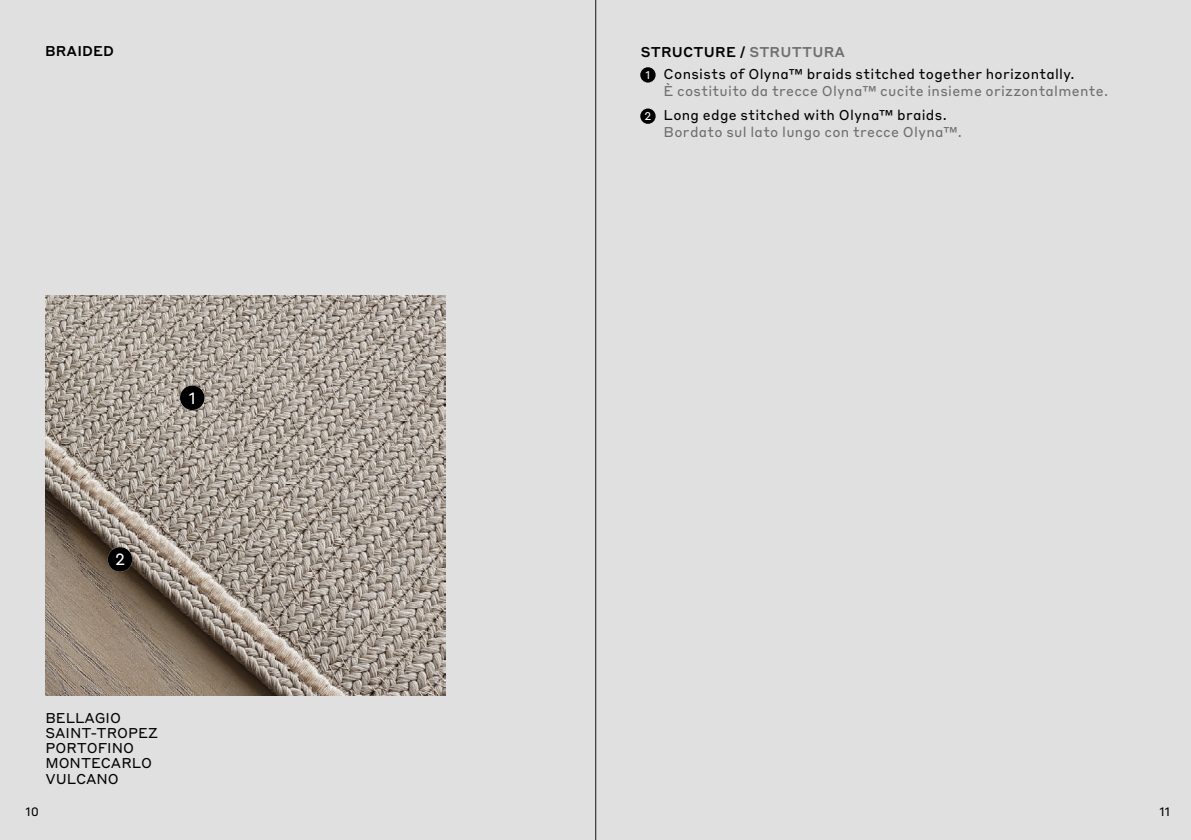
<style>
.page{position:relative;width:1191px;height:840px;background:#fff}
.page>*{position:absolute;margin:0;border:0;box-sizing:border-box;transform-origin:0 0}
.t1{font:16px "Styrene BLC";color:#fff}
.t2{font:14px "Styrene BLC";letter-spacing:.02em;color:#706f6f}
.t3{font:14px "Styrene BLC";letter-spacing:.02em;color:#000}
.t4{font:14px/15px "Styrene BLC";color:#000}
.t5{font:500 14px "Styrene BLC";letter-spacing:.01em;color:#000}
.t6{font:12px "Styrene BLC";color:#000}
.t7{font:11px "Styrene BLC";color:#fff}
.s1{color:#706f6f}
</style>
<div class="page">
<div style="left:0;top:0;width:1191px;height:839px;background:#dfe0df"></div>
<div style="left:640px;top:67px;width:15px;height:15px;background:#000;border-radius:50%"></div>
<div style="left:640px;top:108px;width:15px;height:16px;background:#000;border-radius:50%"></div>
<img style="left:45px;top:295px;width:400px;height:399px">
<div style="left:108px;top:547px;width:24px;height:24px;background:#000;border-radius:50%"></div>
<div style="left:180px;top:385px;width:24px;height:25px;background:#000;border-radius:50%"></div>
<hr style="left:595px;top:0;width:1px;height:839px;background:#12110c">
<p class="t5" style="left:45px;top:45px;width:71px">BRAIDED</p>
<p class="t1" style="left:189px;top:388px;width:9px">1</p>
<p class="t1" style="left:115px;top:550px;width:11px">2</p>
<p class="t4" style="left:45px;top:710px;width:114px">BELLAGIO<br>SAINT-TROPEZ<br>PORTOFINO<br>MONTECARLO<br>VULCANO</p>
<p class="t5" style="left:641px;top:46px;width:206px">STRUCTURE / <span class="s1">STRUTTURA</span></p>
<p class="t7" style="left:645px;top:68px;width:6px">1</p>
<p class="t7" style="left:644px;top:110px;width:8px">2</p>
<p class="t3" style="left:663px;top:66px;width:413px">Consists of Olyna™ braids stitched together horizontally.</p>
<p class="t2" style="left:663px;top:83px;width:446px">È costituito da trecce Olyna™ cucite insieme orizzontalmente.</p>
<p class="t3" style="left:663px;top:107px;width:285px">Long edge stitched with Olyna™ braids.</p>
<p class="t2" style="left:663px;top:124px;width:300px">Bordato sul lato lungo con trecce Olyna™.</p>
<p class="t6" style="left:26px;top:804px;width:15px">10</p>
<p class="t6" style="left:1159px;top:804px;width:12px">11</p>
</div>
